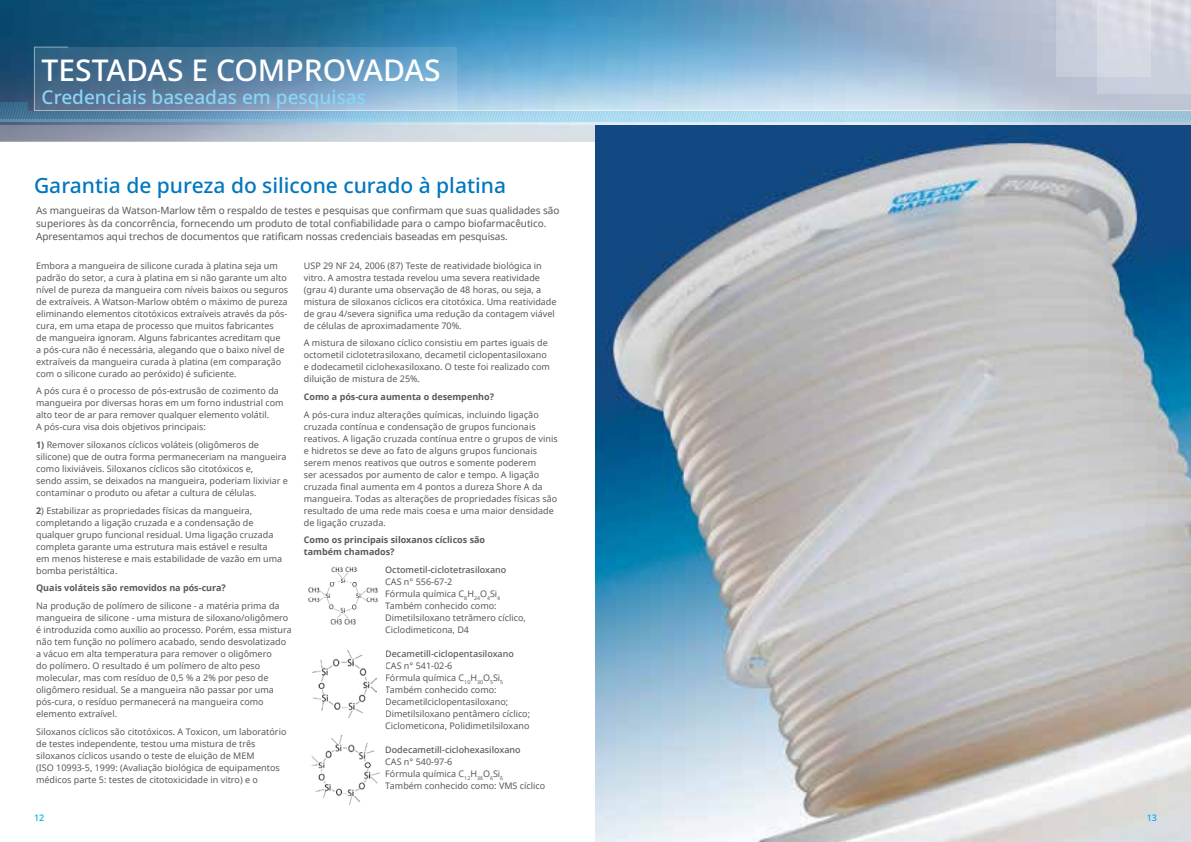
<style>
.page{position:relative;width:1191px;height:842px;background:#fff}
.page>*{position:absolute;margin:0;border:0;box-sizing:border-box;transform-origin:0 0}
.t1{font:500 30px "Noto Sans";color:#fff}
.t2{font:500 21px "Noto Sans";color:#0077be}
.t3{font:500 19px "Noto Sans";color:#87d6f8}
.t4{font:10px/13px "Noto Sans";letter-spacing:-.005em;color:#58595b}
.t5{font:9px/12px "Noto Sans";color:#58595b}
.t6{font:700 9px/12px "Noto Sans";color:#58595b}
.t7{font:500 9px "Noto Sans";color:#58595b}
.t8{font:500 9px "Noto Sans";color:#00aeef}
.s1{font-weight:700}
</style>
<div class="page">
<img style="left:0;top:0;width:1191px;height:125px">
<svg style="left:0;top:125px;width:1191px;height:17px;background:#aeb9c7"></svg>
<svg style="left:0;top:102px;width:1191px;height:17px;background:#91bdd7"></svg>
<hr style="left:0;top:119px;width:1191px;height:3px;background:#9ddcf9">
<svg style="left:34px;top:46px;width:1157px;height:65px;background:#a2c4dd"></svg>
<div style="left:1056px;top:0;width:41px;height:77px;background:#c9cedc"></div>
<img style="left:1097px;top:0;width:94px;height:94px">
<svg style="left:34px;top:47px;width:422px;height:63px;background:#6089aa"></svg>
<img style="left:595px;top:126px;width:596px;height:716px">
<img style="left:309px;top:566px;width:68px;height:59px">
<img style="left:313px;top:651px;width:64px;height:66px">
<img style="left:310px;top:736px;width:69px;height:69px">
<h1 class="t1" style="left:42px;top:49px;width:400px">TESTADAS E COMPROVADAS</h1>
<h3 class="t3" style="left:42px;top:83px;width:326px">Credenciais baseadas em pesquisas</h3>
<h2 class="t2" style="left:34px;top:170px;width:473px">Garantia de pureza do silicone curado à platina</h2>
<p class="t4" style="left:36px;top:204px;width:525px">As mangueiras da Watson-Marlow têm o respaldo de testes e pesquisas que confirmam que suas qualidades são superiores às da concorrência, fornecendo um produto de total confiabilidade para o campo biofarmacêutico.<br>Apresentamos aqui trechos de documentos que ratificam nossas credenciais baseadas em pesquisas.</p>
<p class="t5" style="left:36px;top:259px;width:253px">Embora a mangueira de silicone curada à platina seja um padrão do setor, a cura à platina em si não garante um alto nível de pureza da mangueira com níveis baixos ou seguros de extraíveis. A Watson-Marlow obtém o máximo de pureza eliminando elementos citotóxicos extraíveis através da pós&shy;cura, em uma etapa de processo que muitos fabricantes<br>de mangueira ignoram. Alguns fabricantes acreditam que<br>a pós-cura não é necessária, alegando que o baixo nível de extraíveis da mangueira curada à platina (em comparação com o silicone curado ao peróxido) é suficiente.</p>
<p class="t5" style="left:36px;top:385px;width:249px">A pós cura é o processo de pós-extrusão de cozimento da mangueira por diversas horas em um forno industrial com alto teor de ar para remover qualquer elemento volátil.<br>A pós-cura visa dois objetivos principais:</p>
<p class="t5" style="left:36px;top:439px;width:253px"><span class="s1">1)</span> Remover siloxanos cíclicos voláteis (oligômeros de silicone) que de outra forma permaneceriam na mangueira como lixiviáveis. Siloxanos cíclicos são citotóxicos e,<br>sendo assim, se deixados na mangueira, poderiam lixiviar e contaminar o produto ou afetar a cultura de células.</p>
<p class="t5" style="left:36px;top:504px;width:247px"><span class="s1">2</span>) Estabilizar as propriedades físicas da mangueira, completando a ligação cruzada e a condensação de qualquer grupo funcional residual. Uma ligação cruzada completa garante uma estrutura mais estável e resulta em menos histerese e mais estabilidade de vazão em uma bomba peristáltica.</p>
<p class="t6" style="left:36px;top:582px;width:191px">Quais voláteis são removidos na pós-cura?</p>
<p class="t5" style="left:36px;top:600px;width:257px">Na produção de polímero de silicone - a matéria prima da mangueira de silicone - uma mistura de siloxano/oligômero é introduzida como auxílio ao processo. Porém, essa mistura não tem função no polímero acabado, sendo desvolatizado a vácuo em alta temperatura para remover o oligômero<br>do polímero. O resultado é um polímero de alto peso molecular, mas com resíduo de 0,5 % a 2% por peso de oligômero residual. Se a mangueira não passar por uma pós-cura, o resíduo permanecerá na mangueira como elemento extraível.</p>
<p class="t5" style="left:36px;top:725px;width:252px">Siloxanos cíclicos são citotóxicos. A Toxicon, um laboratório de testes independente, testou uma mistura de três siloxanos cíclicos usando o teste de eluição de MEM<br>(ISO 10993-5, 1999: (Avaliação biológica de equipamentos médicos parte 5: testes de citotoxicidade in vitro) e o</p>
<p class="t5" style="left:304px;top:259px;width:254px">USP 29 NF 24, 2006 (87) Teste de reatividade biológica in vitro. A amostra testada revelou uma severa reatividade (grau 4) durante uma observação de 48 horas, ou seja, a mistura de siloxanos cíclicos era citotóxica. Uma reatividade de grau 4/severa significa uma redução da contagem viável de células de aproximadamente 70%.</p>
<p class="t5" style="left:304px;top:337px;width:248px">A mistura de siloxano cíclico consistiu em partes iguais de octometil ciclotetrasiloxano, decametil ciclopentasiloxano e dodecametil ciclohexasiloxano. O teste foi realizado com diluição de mistura de 25%.</p>
<p class="t6" style="left:304px;top:390px;width:192px">Como a pós-cura aumenta o desempenho?</p>
<p class="t5" style="left:304px;top:408px;width:255px">A pós-cura induz alterações químicas, incluindo ligação cruzada contínua e condensação de grupos funcionais reativos. A ligação cruzada contínua entre o grupos de vinis e hidretos se deve ao fato de alguns grupos funcionais serem menos reativos que outros e somente poderem<br>ser acessados por aumento de calor e tempo. A ligação cruzada final aumenta em 4 pontos a dureza Shore A da mangueira. Todas as alterações de propriedades físicas são resultado de uma rede mais coesa e uma maior densidade de ligação cruzada.</p>
<p class="t6" style="left:304px;top:534px;width:183px">Como os principais siloxanos cíclicos são também chamados?</p>
<p class="t7" style="left:385px;top:563px;width:123px">Octometil-ciclotetrasiloxano</p>
<p class="t5" style="left:385px;top:575px;width:142px">CAS n° 556-67-2<br>Fórmula química C<sub>8</sub>H<sub>24</sub>O<sub>4</sub>Si<sub>4<br></sub>Também conhecido como:<br>Dimetilsiloxano tetrâmero cíclico,<br>Ciclodimeticona, D4</p>
<p class="t7" style="left:385px;top:647px;width:130px">Decametill-ciclopentasiloxano</p>
<p class="t5" style="left:385px;top:660px;width:146px">CAS n° 541-02-6<br>Fórmula química C<sub>10</sub>H<sub>30</sub>O<sub>5</sub>Si<sub>5<br></sub>Também conhecido como:<br>Decametilciclopentasiloxano;<br>Dimetilsiloxano pentâmero cíclico;<br>Ciclometicona, Polidimetilsiloxano</p>
<p class="t7" style="left:385px;top:743px;width:137px">Dodecametill-ciclohexasiloxano</p>
<p class="t5" style="left:385px;top:756px;width:162px">CAS n° 540-97-6<br>Fórmula química C<sub>12</sub>H<sub>36</sub>O<sub>6</sub>Si<sub>6<br></sub>Também conhecido como: VMS cíclico</p>
<p class="t8" style="left:34px;top:811px;width:12px">12</p>
<p class="t8" style="left:1146px;top:811px;width:12px">13</p>
</div>
